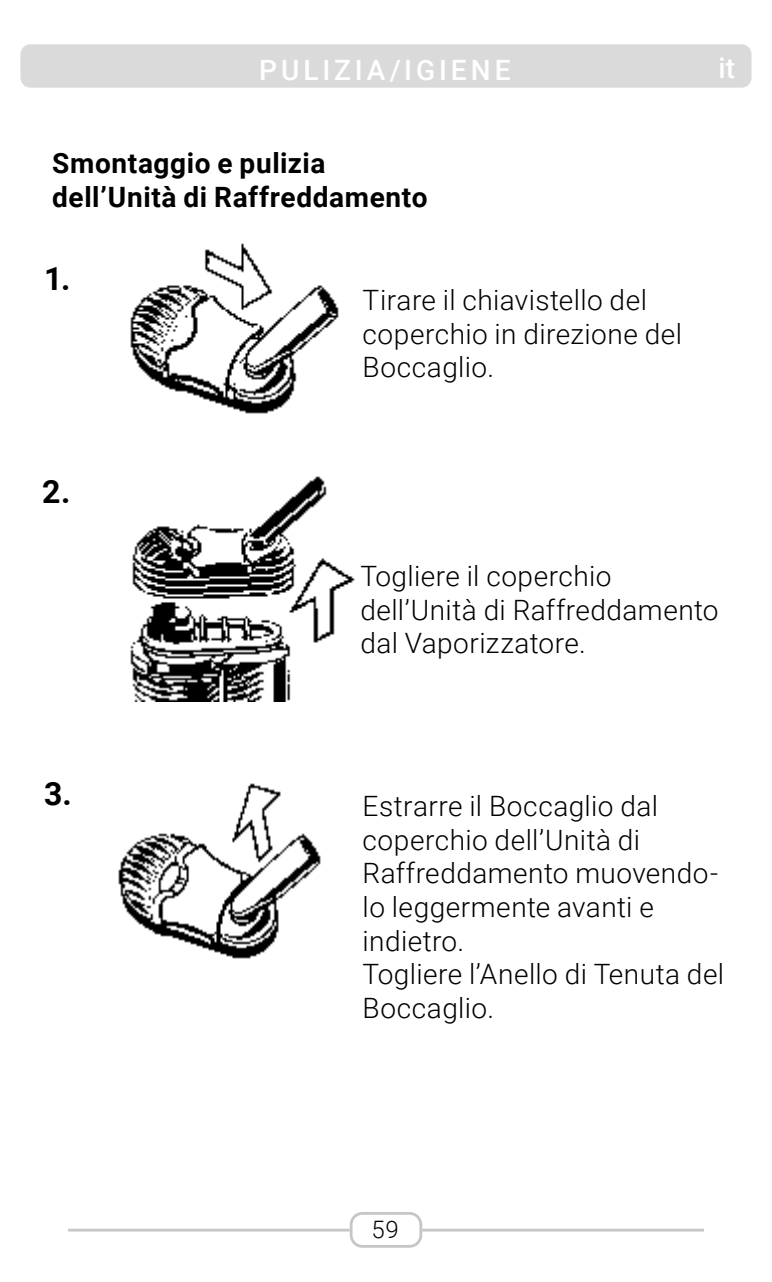
<style>
.page{position:relative;width:772px;height:1282px;background:#fff}
.page>*{position:absolute;margin:0;border:0;box-sizing:border-box;transform-origin:0 0}
.t1{font:700 32px "Roboto";color:#000}
.t2{font:300 28px/33.6px "Roboto";letter-spacing:.015em;color:#000}
.t3{font:700 28px/33.6px "Roboto";letter-spacing:.02em;color:#000}
.t4{font:500 28px "Roboto";letter-spacing:.14em;color:#fff}
.t5{font:300 24px "Roboto";color:#000}
</style>
<div class="page">
<div style="left:349px;top:1211px;width:73px;height:36px;border:3px solid #c6c6c6;border-radius:11px"></div>
<hr style="left:68px;top:1228px;width:281px;height:3px;background:#c6c6c6">
<hr style="left:422px;top:1228px;width:281px;height:3px;background:#c6c6c6">
<div style="left:20px;top:44px;width:731px;height:44px;background:#dadada;border-radius:10px"></div>
<img style="left:130px;top:243px;width:209px;height:171px">
<img style="left:130px;top:476px;width:225px;height:225px">
<img style="left:118px;top:783px;width:203px;height:176px">
<p class="t4" style="left:259px;top:51px;width:252px">PULIZIA/IGIENE</p>
<p class="t3" style="left:52px;top:146px;width:376px">Smontaggio e pulizia dell’Unità di Raffreddamento</p>
<p class="t1" style="left:44px;top:256px;width:28px">1.</p>
<p class="t1" style="left:42px;top:469px;width:30px">2.</p>
<p class="t2" style="left:362px;top:282px;width:320px">Tirare il chiavistello del coperchio in direzione del<br>Boccaglio.</p>
<p class="t4" style="left:718px;top:49px;width:18px">it</p>
<p class="t1" style="left:44px;top:771px;width:29px">3.</p>
<p class="t2" style="left:360px;top:558px;width:359px">Togliere il coperchio dell’Unità di Raffreddamento dal Vaporizzatore.</p>
<p class="t2" style="left:362px;top:788px;width:363px">Estrarre il Boccaglio dal coperchio dell’Unità di<br>Raffreddamento muovendo&shy;lo leggermente avanti e indietro.<br>Togliere l’Anello di Tenuta del<br>Boccaglio.</p>
<p class="t5" style="left:371px;top:1212px;width:29px">59</p>
</div>
